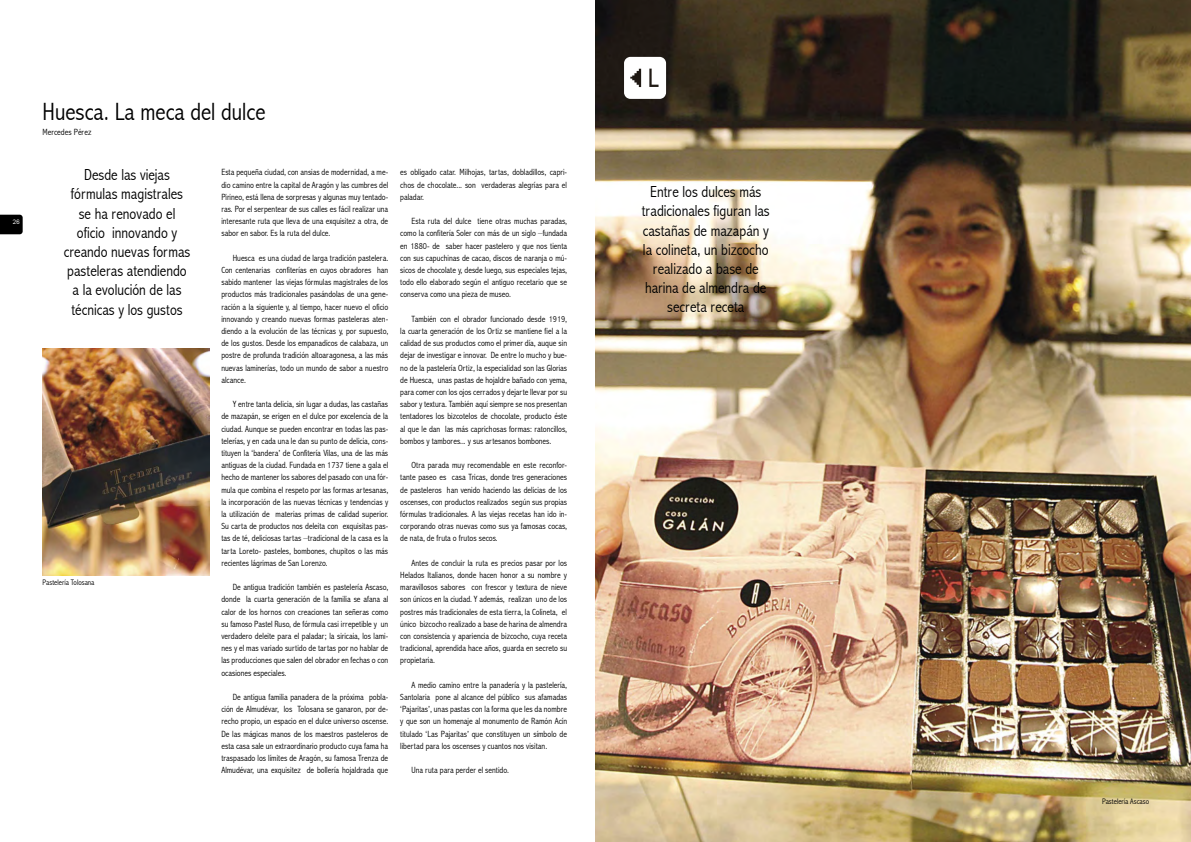
<style>
.page{position:relative;width:1191px;height:842px;background:#fff}
.page>*{position:absolute;margin:0;border:0;box-sizing:border-box;transform-origin:0 0}
.t1{font:300 condensed 25px "Abadi";color:#000}
.t2{font:300 condensed 16px/19.2px "Abadi";color:#000;text-align:center}
.t3{font:10px "Universal Eight";color:#fff}
.t4{font:300 condensed 9px/12.2px "Abadi";color:#000;text-align:justify}
.t5{font:300 condensed 8px "Abadi";color:#000}
</style>
<div class="page">
<svg style="left:0;top:215px;width:23px;height:19px"></svg>
<img style="left:595px;top:0;width:596px;height:842px">
<svg style="left:624px;top:57px;width:42px;height:42px"></svg>
<img style="left:43px;top:349px;width:166px;height:226px">
<p class="t3" style="left:12px;top:217px;width:9px">26</p>
<h1 class="t1" style="left:43px;top:97px;width:224px">Huesca. La meca del dulce</h1>
<p class="t4" style="left:43px;top:125px;width:50px">Mercedes Pérez</p>
<h2 class="t2" style="left:64px;top:165px;width:128px">Desde las viejas fórmulas magistrales se ha renovado el oficio innovando y creando nuevas formas pasteleras atendiendo a la evolución de las técnicas y los gustos</h2>
<p class="t5" style="left:43px;top:578px;width:53px">Pastelería Tolosana</p>
<p class="t4" style="left:221px;top:166px;width:168px">Esta pequeña ciudad, con ansias de modernidad, a me&shy;dio camino entre la capital de Aragón y las cumbres del Pirineo, está llena de sorpresas y algunas muy tentado&shy;ras. Por el serpentear de sus calles es fácil realizar una interesante ruta que lleva de una exquisitez a otra, de sabor en sabor. Es la ruta del dulce.</p>
<p class="t4" style="left:221px;top:252px;width:168px;text-indent:11px">Huesca es una ciudad de larga tradición pastelera.<br>Con centenarias confiterías en cuyos obradores han sabido mantener las viejas fórmulas magistrales de los productos más tradicionales pasándolas de una gene&shy;ración a la siguiente y, al tiempo, hacer nuevo el oficio innovando y creando nuevas formas pasteleras aten&shy;diendo a la evolución de las técnicas y, por supuesto, de los gustos. Desde los empanadicos de calabaza, un postre de profunda tradición altoaragonesa, a las más nuevas laminerías, todo un mundo de sabor a nuestro alcance.</p>
<p class="t4" style="left:221px;top:398px;width:168px;text-indent:11px">Y entre tanta delicia, sin lugar a dudas, las castañas de mazapán, se erigen en el dulce por excelencia de la ciudad. Aunque se pueden encontrar en todas las pas&shy;telerías, y en cada una le dan su punto de delicia, cons&shy;tituyen la ‘bandera’ de Confitería Vilas, una de las más antiguas de la ciudad. Fundada en 1737 tiene a gala el hecho de mantener los sabores del pasado con una fór&shy;mula que combina el respeto por las formas artesanas, la incorporación de las nuevas técnicas y tendencias y la utilización de materias primas de calidad superior.<br>Su carta de productos nos deleita con exquisitas pas&shy;tas de té, deliciosas tartas –tradicional de la casa es la tarta Loreto- pasteles, bombones, chupitos o las más recientes lágrimas de San Lorenzo.</p>
<p class="t4" style="left:221px;top:581px;width:168px;text-indent:11px">De antigua tradición también es pastelería Ascaso, donde la cuarta generación de la familia se afana al calor de los hornos con creaciones tan señeras como su famoso Pastel Ruso, de fórmula casi irrepetible y un verdadero deleite para el paladar; la siricaia, los lami&shy;nes y el mas variado surtido de tartas por no hablar de las producciones que salen del obrador en fechas o con ocasiones especiales.</p>
<p class="t4" style="left:221px;top:691px;width:168px;text-indent:11px">De antigua familia panadera de la próxima pobla&shy;ción de Almudévar, los Tolosana se ganaron, por de&shy;recho propio, un espacio en el dulce universo oscense.<br>De las mágicas manos de los maestros pasteleros de esta casa sale un extraordinario producto cuya fama ha traspasado los límites de Aragón, su famosa Trenza de Almudévar, una exquisitez de bollería hojaldrada que</p>
<p class="t4" style="left:400px;top:166px;width:168px">es obligado catar. Milhojas, tartas, dobladillos, capri&shy;chos de chocolate... son verdaderas alegrías para el paladar.</p>
<p class="t4" style="left:400px;top:215px;width:168px;text-indent:11px">Esta ruta del dulce tiene otras muchas paradas, como la confitería Soler con más de un siglo –fundada en 1880- de saber hacer pastelero y que nos tienta con sus capuchinas de cacao, discos de naranja o mú&shy;sicos de chocolate y, desde luego, sus especiales tejas, todo ello elaborado según el antiguo recetario que se conserva como una pieza de museo.</p>
<p class="t4" style="left:400px;top:313px;width:168px;text-indent:11px">También con el obrador funcionado desde 1919, la cuarta generación de los Ortiz se mantiene fiel a la calidad de sus productos como el primer día, auque sin dejar de investigar e innovar. De entre lo mucho y bue&shy;no de la pastelería Ortiz, la especialidad son las Glorias de Huesca, unas pastas de hojaldre bañado con yema, para comer con los ojos cerrados y dejarte llevar por su sabor y textura. También aquí siempre se nos presentan tentadores los bizcotelos de chocolate, producto éste al que le dan las más caprichosas formas: ratoncillos, bombos y tambores... y sus artesanos bombones.</p>
<p class="t4" style="left:400px;top:459px;width:168px;text-indent:11px">Otra parada muy recomendable en este reconfor&shy;tante paseo es casa Tricas, donde tres generaciones de pasteleros han venido haciendo las delicias de los oscenses, con productos realizados según sus propias fórmulas tradicionales. A las viejas recetas han ido in&shy;corporando otras nuevas como sus ya famosas cocas, de nata, de fruta o frutos secos.</p>
<p class="t4" style="left:400px;top:557px;width:168px;text-indent:11px">Antes de concluir la ruta es precios pasar por los Helados Italianos, donde hacen honor a su nombre y maravillosos sabores con frescor y textura de nieve son únicos en la ciudad. Y además, realizan uno de los postres más tradicionales de esta tierra, la Colineta, el único bizcocho realizado a base de harina de almendra con consistencia y apariencia de bizcocho, cuya receta tradicional, aprendida hace años, guarda en secreto su propietaria.</p>
<p class="t4" style="left:400px;top:679px;width:168px;text-indent:11px">A medio camino entre la panadería y la pastelería, Santolaria pone al alcance del público sus afamadas ‘Pajaritas’, unas pastas con la forma que les da nombre y que son un homenaje al monumento de Ramón Acín titulado ‘Las Pajaritas’ que constituyen un símbolo de libertad para los oscenses y cuantos nos visitan.</p>
<p class="t4" style="left:411px;top:764px;width:99px">Una ruta para perder el sentido.</p>
<h2 class="t2" style="left:642px;top:182px;width:129px">Entre los dulces más tradicionales figuran las castañas de mazapán y la colineta, un bizcocho realizado a base de harina de almendra de secreta receta</h2>
<p class="t5" style="left:1102px;top:797px;width:49px">Pastelería Ascaso</p>
</div>
